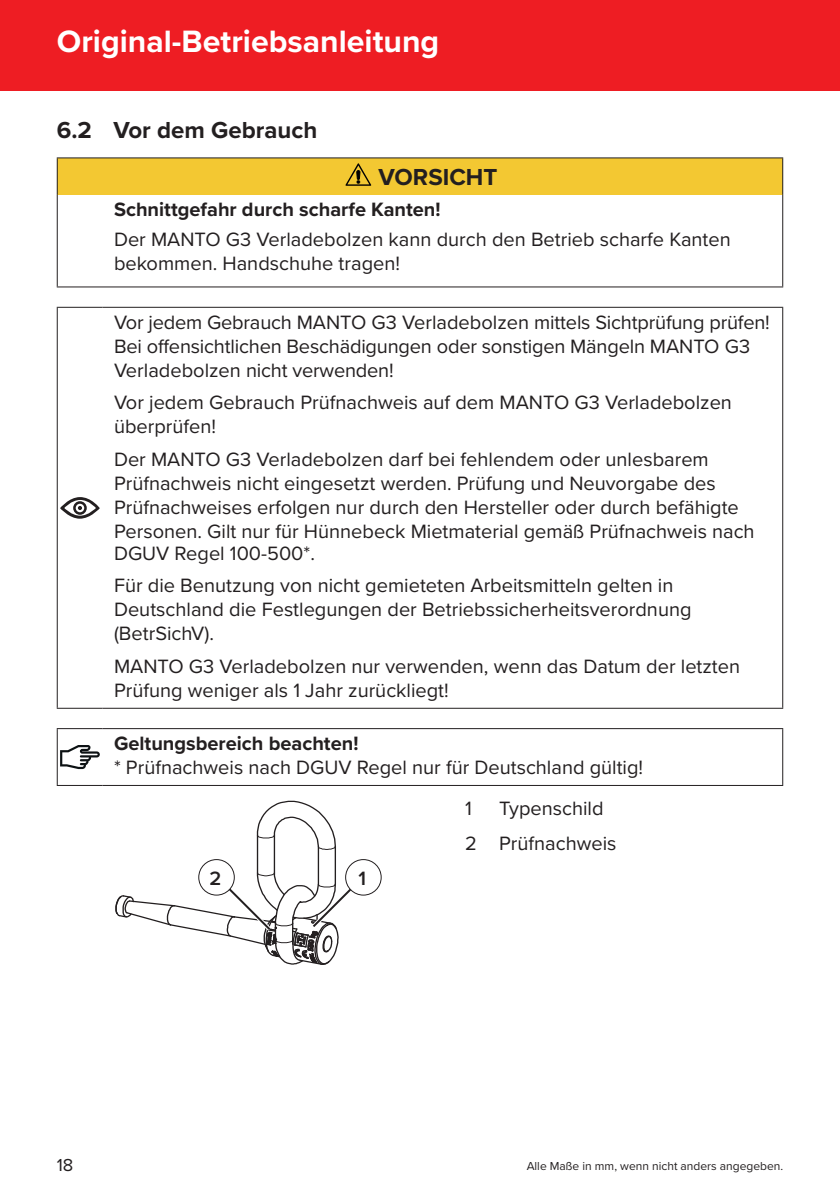
<style>
.page{position:relative;width:840px;height:1191px;background:#fff}
.page>*{position:absolute;margin:0;border:0;box-sizing:border-box;transform-origin:0 0}
.t1{font:700 32px "Proxima Nova";color:#fff}
.t2{font:700 24px "Proxima Nova";color:#231f20}
.t3{font:20px/24px "Proxima Nova";color:#231f20}
.t4{font:700 20px "Proxima Nova";color:#231f20}
.t5{font:600 20px "Proxima Nova";color:#231f20}
.t6{font:18px "Proxima Nova";color:#231f20}
.t7{font:12px "Proxima Nova";color:#231f20}
</style>
<div class="page">
<div style="left:0;top:0;width:839px;height:91px;background:#ee1d23"></div>
<div style="left:57px;top:158px;width:725px;height:37px;background:#f3c832"></div>
<hr style="left:57px;top:157px;width:725px;height:1px;background:#231f20">
<hr style="left:57px;top:158px;width:1px;height:37px;background:#231f20">
<hr style="left:781px;top:158px;width:1px;height:37px;background:#231f20">
<hr style="left:57px;top:195px;width:1px;height:91px;background:#231f20">
<hr style="left:781px;top:195px;width:1px;height:91px;background:#231f20">
<hr style="left:57px;top:286px;width:725px;height:1px;background:#231f20">
<svg style="left:345px;top:163px;width:26px;height:23px"></svg>
<hr style="left:57px;top:307px;width:46px;height:1px;background:#231f20">
<hr style="left:57px;top:308px;width:1px;height:400px;background:#231f20">
<hr style="left:103px;top:307px;width:679px;height:1px;background:#231f20">
<hr style="left:781px;top:308px;width:1px;height:400px;background:#231f20">
<hr style="left:57px;top:708px;width:46px;height:1px;background:#231f20">
<hr style="left:103px;top:708px;width:679px;height:1px;background:#231f20">
<svg style="left:60px;top:497px;width:40px;height:22px"></svg>
<hr style="left:57px;top:728px;width:46px;height:1px;background:#231f20">
<hr style="left:57px;top:729px;width:1px;height:56px;background:#231f20">
<hr style="left:103px;top:728px;width:679px;height:1px;background:#231f20">
<hr style="left:781px;top:729px;width:1px;height:56px;background:#231f20">
<hr style="left:57px;top:785px;width:46px;height:1px;background:#231f20">
<hr style="left:103px;top:785px;width:679px;height:1px;background:#231f20">
<svg style="left:60px;top:745px;width:40px;height:24px"></svg>
<hr style="left:273px;top:835px;width:2px;height:38px;background:#231f20">
<hr style="left:257px;top:835px;width:1px;height:38px;background:#231f20">
<svg style="left:256px;top:800px;width:80px;height:50px"></svg>
<hr style="left:317px;top:846px;width:2px;height:38px;background:#231f20">
<hr style="left:334px;top:846px;width:2px;height:38px;background:#231f20">
<div style="left:345px;top:859px;width:36px;height:36px;border:1px solid #231f20;border-radius:50%"></div>
<svg style="left:115px;top:870px;width:254px;height:95px"></svg>
<div style="left:199px;top:859px;width:35px;height:36px;background:#fff;border-radius:18px"></div>
<div style="left:198px;top:859px;width:37px;height:36px;border:1px solid #231f20;border-radius:50%"></div>
<h1 class="t1" style="left:57px;top:18px;width:383px">Original-Betriebsanleitung</h1>
<p class="t2" style="left:57px;top:112px;width:262px">6.2 Vor dem Gebrauch</p>
<p class="t2" style="left:378px;top:159px;width:120px">VORSICHT</p>
<p class="t4" style="left:114px;top:195px;width:328px">Schnittgefahr durch scharfe Kanten!</p>
<p class="t3" style="left:114px;top:226px;width:618px">Der MANTO G3 Verladebolzen kann durch den Betrieb scharfe Kanten bekommen. Handschuhe tragen!</p>
<p class="t3" style="left:114px;top:309px;width:657px">Vor jedem Gebrauch MANTO G3 Verladebolzen mittels Sichtprüfung prüfen!<br>Bei offensichtlichen Beschädigungen oder sonstigen Mängeln MANTO G3<br>Verladebolzen nicht verwenden!</p>
<p class="t3" style="left:114px;top:390px;width:619px">Vor jedem Gebrauch Prüfnachweis auf dem MANTO G3 Verladebolzen überprüfen!</p>
<p class="t3" style="left:114px;top:446px;width:641px">Der MANTO G3 Verladebolzen darf bei fehlendem oder unlesbarem Prüfnachweis nicht eingesetzt werden. Prüfung und Neuvorgabe des Prüfnachweises erfolgen nur durch den Hersteller oder durch befähigte Personen. Gilt nur für Hünnebeck Mietmaterial gemäß Prüfnachweis nach</p>
<p class="t3" style="left:114px;top:536px;width:560px;line-height:32.4px">DGUV Regel 100-500*.<br>Für die Benutzung von nicht gemieteten Arbeitsmitteln gelten in</p>
<p class="t3" style="left:114px;top:597px;width:578px">Deutschland die Festlegungen der Betriebssicherheitsverordnung (BetrSichV).</p>
<p class="t3" style="left:114px;top:653px;width:627px">MANTO G3 Verladebolzen nur verwenden, wenn das Datum der letzten<br>Prüfung weniger als 1 Jahr zurückliegt!</p>
<p class="t4" style="left:114px;top:728px;width:246px">Geltungsbereich beachten!</p>
<p class="t3" style="left:465px;top:746px;width:179px;line-height:40.6px;text-indent:-351px">* Prüfnachweis nach DGUV Regel nur für Deutschland gültig!<br>1</p>
<p class="t3" style="left:465px;top:789px;width:153px;line-height:35.4px;text-indent:34px">Typenschild<br>2 Prüfnachweis</p>
<p class="t5" style="left:209px;top:863px;width:13px">2</p>
<p class="t5" style="left:358px;top:863px;width:9px">1</p>
<p class="t6" style="left:57px;top:1151px;width:18px">18</p>
<p class="t7" style="left:526px;top:1157px;width:258px">Alle Maße in mm, wenn nicht anders angegeben.</p>
</div>
